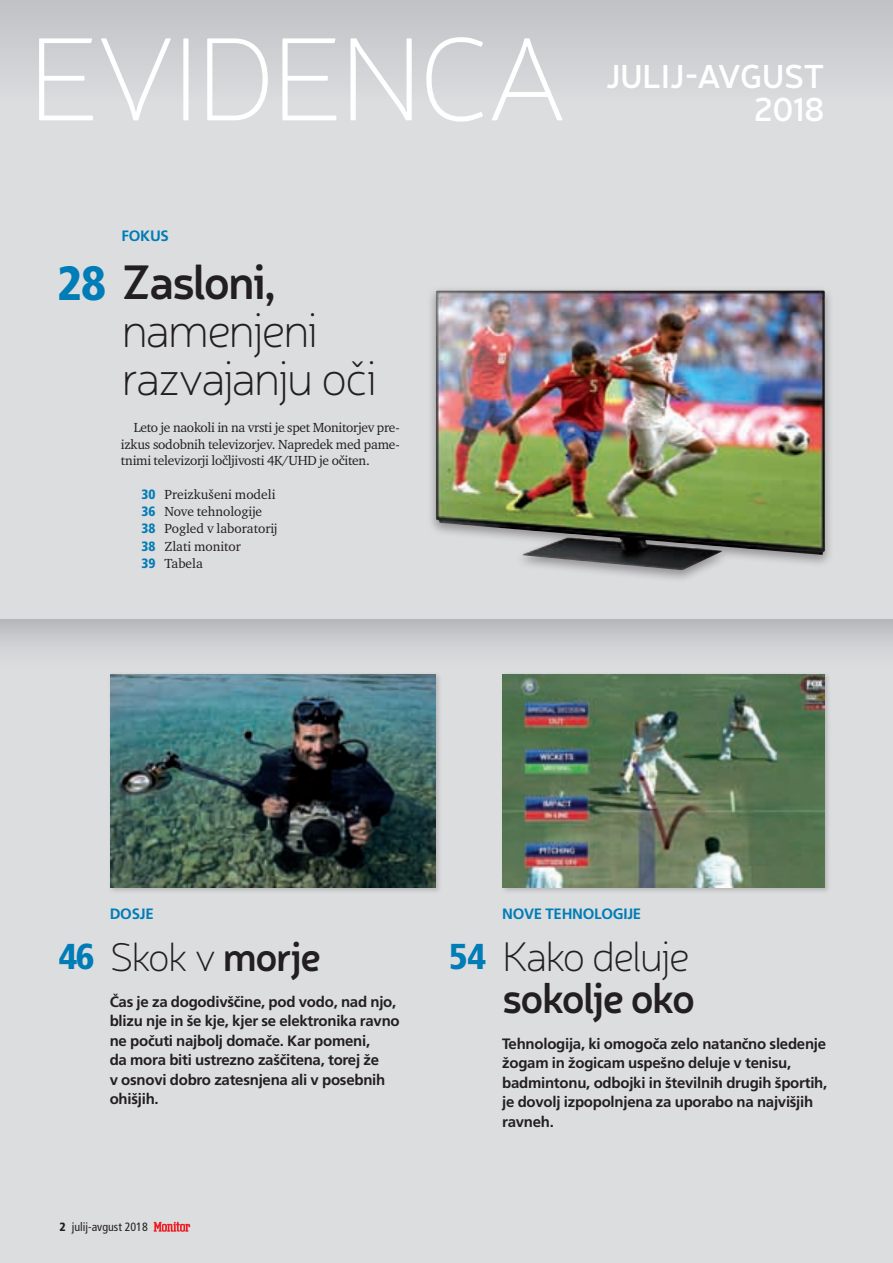
<style>
.page{position:relative;width:893px;height:1263px;background:#dcdddf}
.page>*{position:absolute;margin:0;border:0;box-sizing:border-box;transform-origin:0 0}
.t1{font:100 120px "Neris";letter-spacing:-.03em;color:#fff}
.Naslov_PREIZKUSI{font:100 48px/48px "Neris";letter-spacing:-.05em;color:#231f20}
.Uvod_PREIZKUSI{font:600 48px "Neris";letter-spacing:-.045em;color:#231f20}
.Naslov_PREIZKUSI_mal{font:100 42px/42px "Neris";letter-spacing:-.05em;color:#231f20}
.Naslov_PREIZKUSI_mal-2{font:100 40.5px "Neris";color:#231f20}
.Uvod_PREIZKUSI-2{font:900 condensed 36px "Frutiger LT Std";color:#007cb6}
.Uvod_PREIZKUSI-3{font:600 33px "Neris";letter-spacing:-.01em;color:#fff}
.Uvod_PREIZKUSI-4{font:700 15px/19.5px "Frutiger LT Std";letter-spacing:-.015em;color:#231f20}
.Uvod_PREIZKUSI-5{font:700 15px "Frutiger LT Std";letter-spacing:-.015em;color:#007cb6}
.Body_TEXT{font:13.5px/16.5px "Charter Itc TEE";letter-spacing:-.02em;color:#231f20;text-align:justify}
.Kazalo_2{font:13.5px "Charter Itc TEE";color:#231f20}
.Pagina{font:condensed 12px "Frutiger LT Std";color:#231f20}
.s1{font-family:"Frutiger LT Std";font-weight:900;font-stretch:condensed;color:#007cb6}
.s2{font-weight:600}
.s3{font-weight:900}
</style>
<div class="page">
<svg style="left:154px;top:1222px;width:36px;height:10px"></svg>
<div style="left:0;top:0;width:893px;height:102px;background:linear-gradient(to right,#cdcfd1,#cdcfd1)"></div>
<div style="left:0;top:620px;width:893px;height:58px;background:linear-gradient(to bottom,#bcbdc1,#e2e3e5)"></div>
<div style="left:427px;top:285px;width:407px;height:298px;background:#231f20;opacity:.4"></div>
<img style="left:436px;top:290px;width:389px;height:280px">
<div style="left:108px;top:672px;width:335px;height:222px;background:#231f20;opacity:.2"></div>
<img style="left:111px;top:674px;width:325px;height:214px">
<div style="left:500px;top:672px;width:332px;height:222px;background:#231f20;opacity:.2"></div>
<img style="left:503px;top:674px;width:322px;height:214px">
<p class="t1" style="left:28px;top:6px;width:542px">EVIDENCA</p>
<p class="Uvod_PREIZKUSI-5" style="left:122px;top:227px;width:49px">FOKUS</p>
<p class="Uvod_PREIZKUSI" style="left:57px;top:249px;width:220px"><span class="s1">28</span> Zasloni,</p>
<p class="Naslov_PREIZKUSI" style="left:122px;top:305px;width:257px">namenjeni razvajanju oči</p>
<p class="Body_TEXT" style="left:121px;top:419px;width:280px;text-indent:13px">Leto je naokoli in na vrsti je spet Monitorjev pre&shy;izkus sodobnih televizorjev. Napredek med pame&shy;tnimi televizorji ločljivosti 4K/UHD je očiten.</p>
<p class="Kazalo_2" style="left:141px;top:486px;width:136px"><span class="s1">30</span> Preizkušeni modeli</p>
<p class="Kazalo_2" style="left:141px;top:503px;width:122px"><span class="s1">36</span> Nove tehnologije</p>
<p class="Kazalo_2" style="left:141px;top:520px;width:138px"><span class="s1">38</span> Pogled v laboratorij</p>
<p class="Kazalo_2" style="left:141px;top:538px;width:101px"><span class="s1">38</span> Zlati monitor</p>
<p class="Kazalo_2" style="left:141px;top:555px;width:63px"><span class="s1">39</span> Tabela</p>
<p class="Uvod_PREIZKUSI-3" style="left:606px;top:53px;width:220px">JULIJ-AVGUST</p>
<p class="Uvod_PREIZKUSI-3" style="left:754px;top:86px;width:73px">2018</p>
<p class="Uvod_PREIZKUSI-5" style="left:110px;top:904px;width:45px">DOSJE</p>
<p class="Naslov_PREIZKUSI_mal-2" style="left:110px;top:932px;width:213px">Skok v <span class="s2">morje</span></p>
<p class="Uvod_PREIZKUSI-4" style="left:110px;top:992px;width:292px">Čas je za dogodivščine, pod vodo, nad njo, blizu nje in še kje, kjer se elektronika ravno ne počuti najbolj domače. Kar pomeni,<br>da mora biti ustrezno zaščitena, torej že<br>v osnovi dobro zatesnjena ali v posebnih ohišjih.</p>
<p class="Uvod_PREIZKUSI-2" style="left:59px;top:935px;width:37px">46</p>
<p class="Uvod_PREIZKUSI-2" style="left:449px;top:935px;width:39px">54</p>
<p class="Uvod_PREIZKUSI-5" style="left:502px;top:904px;width:141px">NOVE TEHNOLOGIJE</p>
<p class="Naslov_PREIZKUSI_mal" style="left:502px;top:934px;width:194px">Kako deluje <span class="s2">sokolje oko</span></p>
<p class="Uvod_PREIZKUSI-4" style="left:502px;top:1034px;width:327px">Tehnologija, ki omogoča zelo natančno sledenje žogam in žogicam uspešno deluje v tenisu, badmintonu, odbojki in številnih drugih športih, je dovolj izpopolnjena za uporabo na najvišjih ravneh.</p>
<p class="Pagina" style="left:60px;top:1220px;width:90px"><span class="s3">2</span> julij-avgust 2018</p>
</div>
